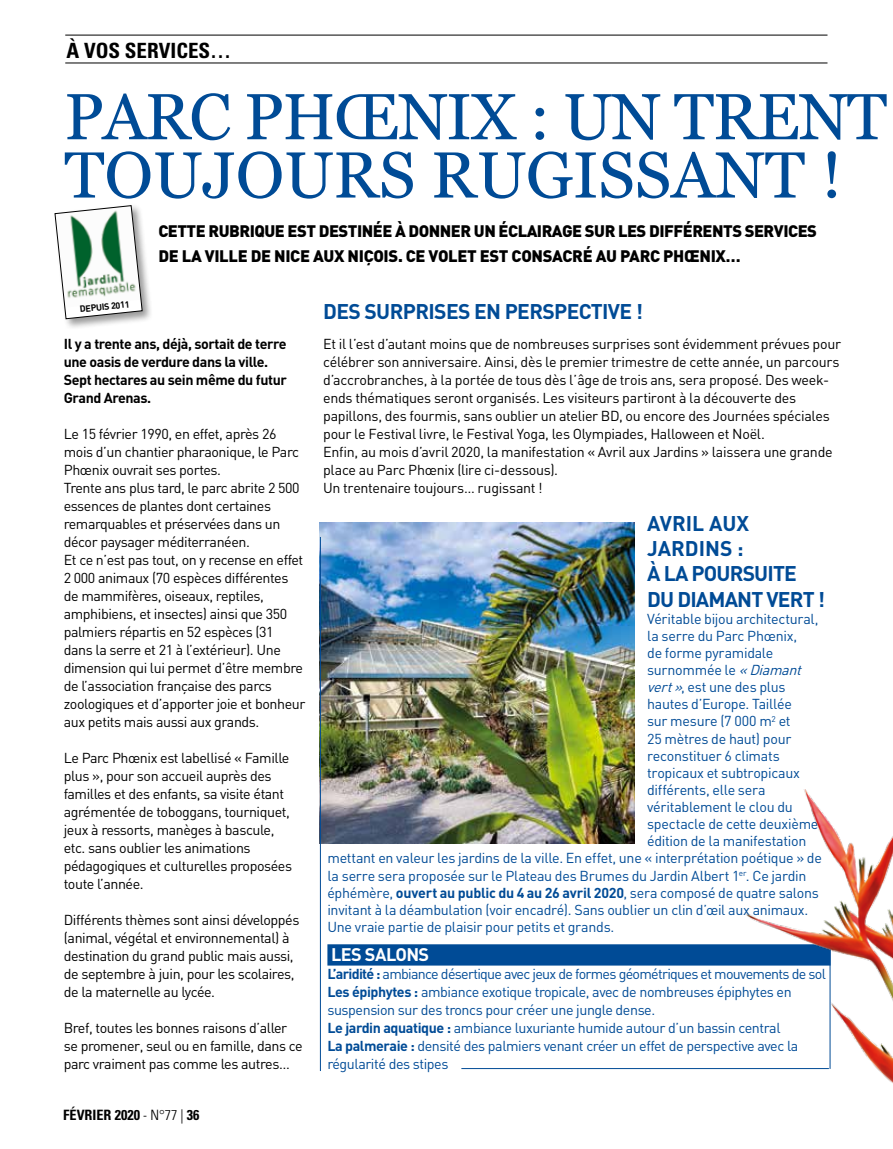
<style>
.page{position:relative;width:893px;height:1149px;background:#fff}
.page>*{position:absolute;margin:0;border:0;box-sizing:border-box;transform-origin:0 0}
.t1{font:64.95px/58.2px "Georgia";color:#004b96}
.t2{font:700 21px/25.2px "DIN";letter-spacing:-.03em;color:#004b96}
.t3{font:700 condensed 21px "Univers";color:#000}
.t4{font:700 18px "DIN";letter-spacing:-.03em;color:#fff}
.t5{font:900 16.5px/25.5px "DIN";letter-spacing:-.03em;color:#000}
.t6{font:14.25px/18px "DIN";letter-spacing:-.03em;color:#000}
.t7{font:14.25px/18px "DIN";letter-spacing:-.025em;color:#004b96}
.t8{font:700 14.25px/18px "DIN";letter-spacing:-.03em;color:#000}
.t9{font:700 condensed 14.25px "Univers";color:#000}
.t10{font:700 9px "DIN";color:#000}
.s1{font-weight:300}
.s2{font-style:italic}
.s3{font-weight:700}
</style>
<div class="page">
<hr style="left:65px;top:63px;width:762px;height:1px;background:#000">
<hr style="left:65px;top:35px;width:762px;height:1px;background:#000">
<div style="left:327px;top:944px;width:504px;height:21px;background:#004b96"></div>
<img style="left:320px;top:522px;width:314px;height:321px">
<hr style="left:320px;top:537px;width:1px;height:533px;background:#004b96">
<hr style="left:461px;top:1067px;width:368px;height:1px;background:#004b96">
<img style="left:744px;top:789px;width:149px;height:294px">
<div style="left:53px;top:203px;width:100px;height:127px;background:#000;opacity:.4"></div>
<svg style="left:54px;top:204px;width:89px;height:116px"></svg>
<h2 class="t3" style="left:67px;top:38px;width:166px">À VOS SERVICES…</h2>
<h1 class="t1" style="left:64px;top:85px;width:824px">PARC PHŒNIX : UN TRENT<br>TOUJOURS RUGISSANT !</h1>
<p class="t5" style="left:158px;top:217px;width:660px">CETTE RUBRIQUE EST DESTINÉE À DONNER UN ÉCLAIRAGE SUR LES DIFFÉRENTS SERVICES<br>DE LA VILLE DE NICE AUX NIÇOIS. CE VOLET EST CONSACRÉ AU PARC PHŒNIX…</p>
<p class="t10" style="left:79px;top:303px;width:52px;rotate:-6deg">DEPUIS 2011</p>
<p class="t8" style="left:64px;top:334px;width:225px">Il y a trente ans, déjà, sortait de terre une oasis de verdure dans la ville.<br>Sept hectares au sein même du futur<br>Grand Arenas.</p>
<p class="t6" style="left:64px;top:424px;width:243px">Le 15 février 1990, en effet, après 26 mois d’un chantier pharaonique, le Parc Phœnix ouvrait ses portes.<br>Trente ans plus tard, le parc abrite 2 500 essences de plantes dont certaines remarquables et préservées dans un décor paysager méditerranéen.<br>Et ce n’est pas tout, on y recense en effet 2 000 animaux (70 espèces différentes de mammifères, oiseaux, reptiles, amphibiens, et insectes) ainsi que 350 palmiers répartis en 52 espèces (31 dans la serre et 21 à l’extérieur). Une dimension qui lui permet d’être membre de l’association française des parcs zoologiques et d’apporter joie et bonheur aux petits mais aussi aux grands.</p>
<p class="t6" style="left:64px;top:748px;width:230px">Le Parc Phœnix est labellisé « Famille plus », pour son accueil auprès des familles et des enfants, sa visite étant agrémentée de toboggans, tourniquet, jeux à ressorts, manèges à bascule, etc. sans oublier les animations pédagogiques et culturelles proposées toute l’année.</p>
<p class="t6" style="left:64px;top:910px;width:237px">Différents thèmes sont ainsi développés (animal, végétal et environnemental) à destination du grand public mais aussi, de septembre à juin, pour les scolaires, de la maternelle au lycée.</p>
<p class="t6" style="left:64px;top:1018px;width:240px">Bref, toutes les bonnes raisons d’aller se promener, seul ou en famille, dans ce parc vraiment pas comme les autres…</p>
<p class="t9" style="left:63px;top:1105px;width:138px">FÉVRIER 2020 <span class="s1">- N°77 |</span> 36</p>
<h2 class="t2" style="left:323px;top:297px;width:321px">DES SURPRISES EN PERSPECTIVE !</h2>
<p class="t6" style="left:323px;top:334px;width:519px">Et il l’est d’autant moins que de nombreuses surprises sont évidemment prévues pour célébrer son anniversaire. Ainsi, dès le premier trimestre de cette année, un parcours d’accrobranches, à la portée de tous dès l’âge de trois ans, sera proposé. Des week&shy;ends thématiques seront organisés. Les visiteurs partiront à la découverte des papillons, des fourmis, sans oublier un atelier BD, ou encore des Journées spéciales pour le Festival livre, le Festival Yoga, les Olympiades, Halloween et Noël.<br>Enfin, au mois d’avril 2020, la manifestation « Avril aux Jardins » laissera une grande place au Parc Phœnix (lire ci-dessous).<br>Un trentenaire toujours… rugissant !</p>
<h2 class="t2" style="left:647px;top:509px;width:179px">AVRIL AUX<br>JARDINS :<br>À LA POURSUITE<br>DU DIAMANT VERT !</h2>
<p class="t7" style="left:647px;top:609px;width:173px">Véritable bijou architectural,</p>
<p class="t7" style="left:647px;top:626px;width:152px">la serre du Parc Phœnix,</p>
<p class="t7" style="left:647px;top:643px;width:128px">de forme pyramidale</p>
<p class="t7" style="left:647px;top:660px;width:160px">surnommée le <span class="s2">«Diamant</span></p>
<p class="t7" style="left:647px;top:677px;width:140px"><span class="s2">vert»</span>, est une des plus</p>
<p class="t7" style="left:647px;top:694px;width:146px">hautes d’Europe. Taillée</p>
<p class="t7" style="left:647px;top:711px;width:145px">sur mesure (7 000 m<sup>2</sup> et</p>
<p class="t7" style="left:647px;top:729px;width:146px">25 mètres de haut) pour</p>
<p class="t7" style="left:647px;top:746px;width:134px">reconstituer 6 climats</p>
<p class="t7" style="left:647px;top:763px;width:154px">tropicaux et subtropicaux</p>
<p class="t7" style="left:647px;top:780px;width:120px">différents, elle sera</p>
<p class="t7" style="left:647px;top:797px;width:147px">véritablement le clou du</p>
<p class="t7" style="left:647px;top:814px;width:173px">spectacle de cette deuxième</p>
<p class="t7" style="left:647px;top:831px;width:161px">édition de la manifestation</p>
<p class="t7" style="left:327px;top:848px;width:496px">mettant en valeur les jardins de la ville. En effet, une « interprétation poétique » de</p>
<p class="t7" style="left:327px;top:865px;width:481px">la serre sera proposée sur le Plateau des Brumes du Jardin Albert 1<sup>er</sup>. Ce jardin</p>
<p class="t7" style="left:327px;top:882px;width:493px">éphémère, <span class="s3">ouvert au public du 4 au 26 avril 2020</span>, sera composé de quatre salons</p>
<p class="t7" style="left:327px;top:900px;width:482px">invitant à la déambulation (voir encadré). Sans oublier un clin d’œil aux animaux.</p>
<p class="t7" style="left:327px;top:917px;width:289px">Une vraie partie de plaisir pour petits et grands.</p>
<p class="t4" style="left:331px;top:942px;width:100px">LES SALONS</p>
<p class="t7" style="left:327px;top:964px;width:500px"><span class="s3">L’aridité :</span> ambiance désertique avec jeux de formes géométriques et mouvements de sol <span class="s3">Les épiphytes :</span> ambiance exotique tropicale, avec de nombreuses épiphytes en suspension sur des troncs pour créer une jungle dense.<br><span class="s3">Le jardin aquatique :</span> ambiance luxuriante humide autour d’un bassin central<br><span class="s3">La palmeraie :</span> densité des palmiers venant créer un effet de perspective avec la régularité des stipes</p>
</div>
